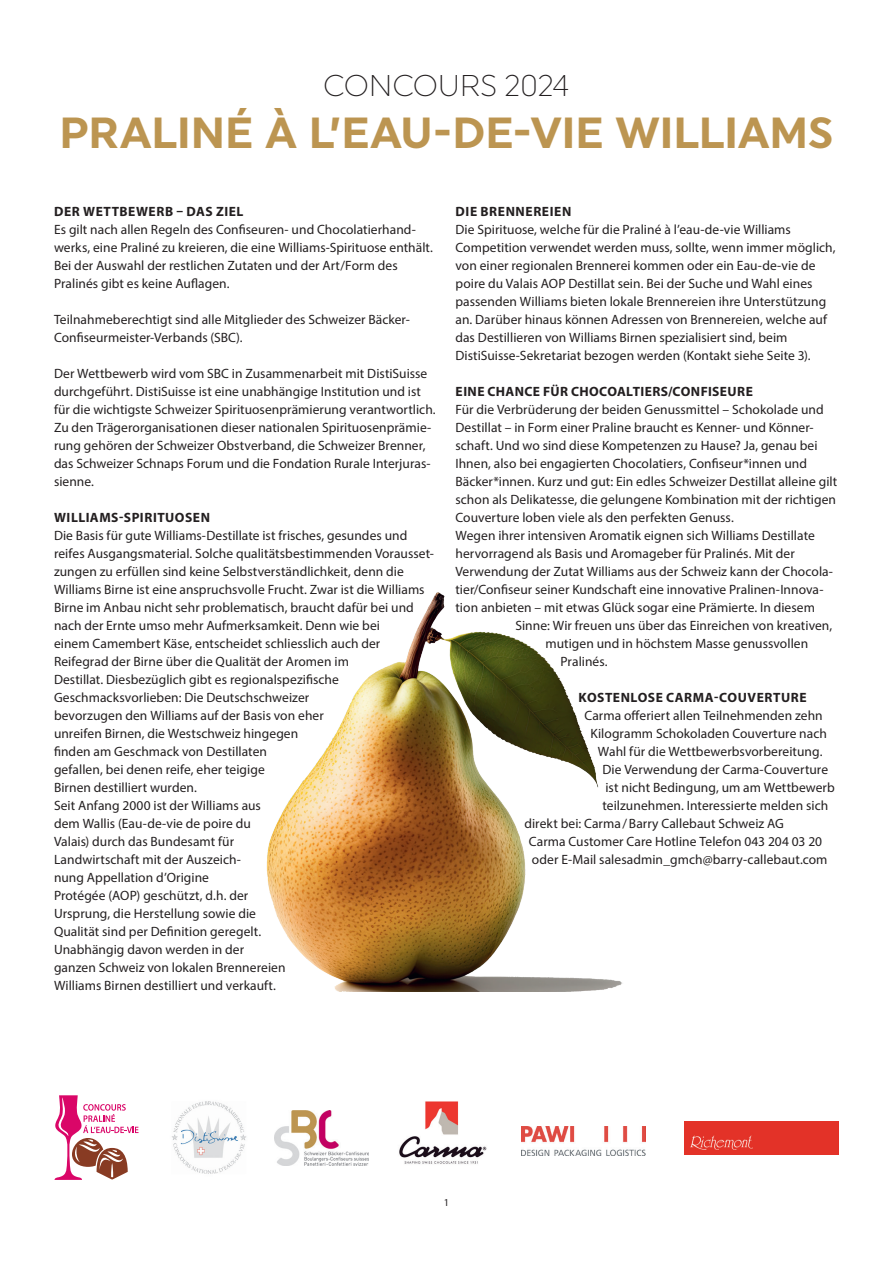
<style>
.page{position:relative;width:893px;height:1263px;background:#fff}
.page>*{position:absolute;margin:0;border:0;box-sizing:border-box;transform-origin:0 0}
.t1{font:700 43.5px "Uniform";letter-spacing:-.005em;color:#bc9551}
.t2{font:300 30px "Uniform";letter-spacing:-.015em;color:#231f20}
.t3{font:13.5px/18px "Myriad Pro";letter-spacing:.005em;color:#231f20}
.t4{font:700 13.5px "Myriad Pro";letter-spacing:.04em;color:#231f20}
.t5{font:10.5px "Myriad Pro";color:#231f20}
</style>
<div class="page">
<img style="left:266px;top:592px;width:357px;height:400px">
<svg style="left:55px;top:1095px;width:84px;height:85px"></svg>
<img style="left:274px;top:1110px;width:94px;height:55px">
<img style="left:685px;top:1121px;width:153px;height:33px">
<img style="left:172px;top:1101px;width:74px;height:73px">
<img style="left:521px;top:1126px;width:125px;height:29px">
<img style="left:399px;top:1101px;width:88px;height:63px">
<h2 class="t2" style="left:323px;top:68px;width:248px">CONCOURS 2024</h2>
<h1 class="t1" style="left:59px;top:107px;width:776px">PRALINÉ À L’EAU-DE-VIE WILLIAMS</h1>
<p class="t4" style="left:54px;top:203px;width:191px">DER WETTBEWERB – DAS ZIEL</p>
<p class="t3" style="left:54px;top:220px;width:380px">Es gilt nach allen Regeln des Confiseuren- und Chocolatierhand&shy;werks, eine Praliné zu kreieren, die eine Williams-Spirituose enthält.<br>Bei der Auswahl der restlichen Zutaten und der Art/Form des Pralinés gibt es keine Auflagen.</p>
<p class="t3" style="left:54px;top:310px;width:357px">Teilnahmeberechtigt sind alle Mitglieder des Schweizer Bäcker-<br>Confiseurmeister-Verbands (SBC).</p>
<p class="t3" style="left:54px;top:364px;width:383px">Der Wettbewerb wird vom SBC in Zusammenarbeit mit DistiSuisse durchgeführt. DistiSuisse ist eine unabhängige Institution und ist für die wichtigste Schweizer Spirituosenprämierung verantwortlich.<br>Zu den Trägerorganisationen dieser nationalen Spirituosenprämie&shy;rung gehören der Schweizer Obstverband, die Schweizer Brenner, das Schweizer Schnaps Forum und die Fondation Rurale Interjuras&shy;sienne.</p>
<p class="t4" style="left:54px;top:509px;width:157px">WILLIAMS-SPIRITUOSEN</p>
<p class="t3" style="left:54px;top:526px;width:382px">Die Basis für gute Williams-Destillate ist frisches, gesundes und reifes Ausgangsmaterial. Solche qualitätsbestimmenden Vorausset&shy;zungen zu erfüllen sind keine Selbstverständlichkeit, denn die Williams Birne ist eine anspruchsvolle Frucht. Zwar ist die Williams Birne im Anbau nicht sehr problematisch, braucht dafür bei und nach der Ernte umso mehr Aufmerksamkeit. Denn wie bei<br>einem Camembert Käse, entscheidet schliesslich auch der Reifegrad der Birne über die Qualität der Aromen im<br>Destillat. Diesbezüglich gibt es regionalspezifische Geschmacksvorlieben: Die Deutschschweizer<br>bevorzugen den Williams auf der Basis von eher<br>unreifen Birnen, die Westschweiz hingegen<br>finden am Geschmack von Destillaten<br>gefallen, bei denen reife, eher teigige<br>Birnen destilliert wurden.<br>Seit Anfang 2000 ist der Williams aus<br>dem Wallis (Eau-de-vie de poire du<br>Valais) durch das Bundesamt für<br>Landwirtschaft mit der Auszeich-<br>nung Appellation d’Origine<br>Protégée (AOP) geschützt, d.h. der<br>Ursprung, die Herstellung sowie die<br>Qualität sind per Definition geregelt.<br>Unabhängig davon werden in der<br>ganzen Schweiz von lokalen Brennereien<br>Williams Birnen destilliert und verkauft.</p>
<p class="t4" style="left:456px;top:203px;width:117px">DIE BRENNEREIEN</p>
<p class="t3" style="left:455px;top:220px;width:382px">Die Spirituose, welche für die Praliné à l’eau-de-vie Williams Competition verwendet werden muss, sollte, wenn immer möglich, von einer regionalen Brennerei kommen oder ein Eau-de-vie de poire du Valais AOP Destillat sein. Bei der Suche und Wahl eines passenden Williams bieten lokale Brennereien ihre Unterstützung an. Darüber hinaus können Adressen von Brennereien, welche auf das Destillieren von Williams Birnen spezialisiert sind, beim DistiSuisse-Sekretariat bezogen werden (Kontakt siehe Seite 3).</p>
<p class="t4" style="left:456px;top:382px;width:299px">EINE CHANCE FÜR CHOCOALTIERS/CONFISEURE</p>
<p class="t3" style="left:455px;top:400px;width:370px">Für die Verbrüderung der beiden Genussmittel – Schokolade und</p>
<p class="t3" style="left:455px;top:418px;width:360px">Destillat – in Form einer Praline braucht es Kenner- und Könner-</p>
<p class="t3" style="left:455px;top:436px;width:364px">schaft. Und wo sind diese Kompetenzen zu Hause? Ja, genau bei</p>
<p class="t3" style="left:455px;top:454px;width:353px">Ihnen, also bei engagierten Chocolatiers, Confiseur*innen und</p>
<p class="t3" style="left:455px;top:472px;width:383px">Bäcker*innen. Kurz und gut: Ein edles Schweizer Destillat alleine gilt</p>
<p class="t3" style="left:455px;top:490px;width:382px">schon als Delikatesse, die gelungene Kombination mit der richtigen</p>
<p class="t3" style="left:455px;top:508px;width:280px">Couverture loben viele als den perfekten Genuss.</p>
<p class="t3" style="left:455px;top:526px;width:361px">Wegen ihrer intensiven Aromatik eignen sich Williams Destillate</p>
<p class="t3" style="left:455px;top:544px;width:341px">hervorragend als Basis und Aromageber für Pralinés. Mit der</p>
<p class="t3" style="left:455px;top:562px;width:379px">Verwendung der Zutat Williams aus der Schweiz kann der Chocola-</p>
<p class="t3" style="left:455px;top:580px;width:369px">tier/Confiseur seiner Kundschaft eine innovative Pralinen-Innova-</p>
<p class="t3" style="left:455px;top:598px;width:361px">tion anbieten – mit etwas Glück sogar eine Prämierte. In diesem</p>
<p class="t3" style="left:515px;top:616px;width:318px">Sinne: Wir freuen uns über das Einreichen von kreativen,</p>
<p class="t3" style="left:545px;top:634px;width:264px">mutigen und in höchstem Masse genussvollen</p>
<p class="t3" style="left:560px;top:652px;width:49px">Pralinés.</p>
<p class="t4" style="left:579px;top:688px;width:229px">KOSTENLOSE CARMA-COUVERTURE</p>
<p class="t3" style="left:584px;top:706px;width:240px">Carma offeriert allen Teilnehmenden zehn</p>
<p class="t3" style="left:590px;top:724px;width:238px">Kilogramm Schokoladen Couverture nach</p>
<p class="t3" style="left:598px;top:742px;width:226px">Wahl für die Wettbewerbsvorbereitung.</p>
<p class="t3" style="left:602px;top:760px;width:227px">Die Verwendung der Carma-Couverture</p>
<p class="t3" style="left:605px;top:778px;width:231px">ist nicht Bedingung, um am Wettbewerb</p>
<p class="t3" style="left:602px;top:796px;width:227px">teilzunehmen. Interessierte melden sich</p>
<p class="t3" style="left:524px;top:814px;width:261px">direkt bei: Carma /Barry Callebaut Schweiz AG</p>
<p class="t3" style="left:529px;top:832px;width:295px">Carma Customer Care Hotline Telefon 043 204 03 20</p>
<p class="t3" style="left:532px;top:850px;width:297px">oder E-Mail salesadmin_gmch@barry-callebaut.com</p>
<p class="t5" style="left:444px;top:1196px;width:7px">1</p>
</div>
